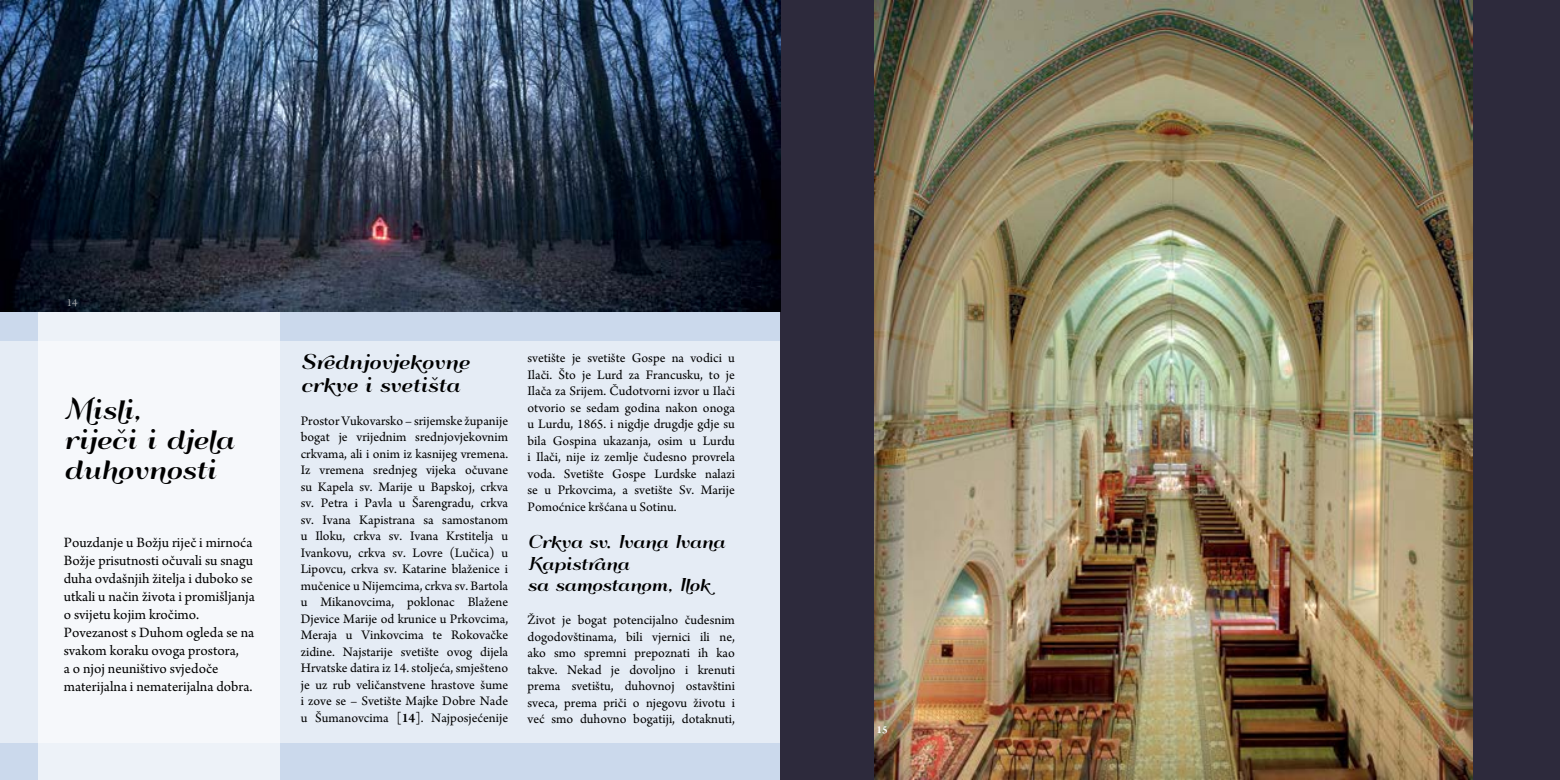
<style>
.page{position:relative;width:1560px;height:780px;background:#fff}
.page>*{position:absolute;margin:0;border:0;box-sizing:border-box;transform-origin:0 0}
.t1{font:25px/30px "Qumpellka No 12";color:#000}
.t2{font:18.75px/22.5px "Qumpellka No 12";color:#000}
.t3{font:16.25px/21.2px "Qumpellka No 12";letter-spacing:-.01em;color:#000}
.t4{font:15px/18px "Arno Pro";color:#000}
.t5{font:13.75px/16.5px "Arno Pro";color:#000;text-align:justify}
.t6{font:11.25px "Arno Pro";color:#a3a5a8}
.t7{font:600 11.25px "Arno Pro";color:#fff}
.s1{font-weight:600}
</style>
<div class="page">
<div style="left:0;top:0;width:1559px;height:780px;background:#cbd9ec"></div>
<div style="left:0;top:341px;width:780px;height:401px;background:#e5ecf5"></div>
<div style="left:780px;top:0;width:779px;height:779px;background:#2d2a3c"></div>
<div style="left:38px;top:0;width:242px;height:780px;background:#f6f8fb"></div>
<img style="left:0;top:0;width:780px;height:312px">
<img style="left:874px;top:0;width:597px;height:780px">
<p class="t6" style="left:67px;top:296px;width:12px">14</p>
<h1 class="t1" style="left:64px;top:392px;width:172px">Misli,<br>riječi i djela duhovnosti</h1>
<p class="t4" style="left:64px;top:534px;width:192px">Pouzdanje u Božju riječ i mirnoća<br>Božje prisutnosti očuvali su snagu duha ovdašnjih žitelja i duboko se utkali u način života i promišljanja o svijetu kojim kročimo.<br>Povezanost s Duhom ogleda se na svakom koraku ovoga prostora,<br>a o njoj neuništivo svjedoče materijalna i nematerijalna dobra.</p>
<h2 class="t2" style="left:301px;top:349px;width:170px">Srednjovjekovne crkve i svetišta</h2>
<p class="t5" style="left:301px;top:413px;width:209px">Prostor Vukovarsko – srijemske županije bogat je vrijednim srednjovjekovnim crkvama, ali i onim iz kasnijeg vremena.<br>Iz vremena srednjeg vijeka očuvane su Kapela sv. Marije u Bapskoj, crkva sv. Petra i Pavla u Šarengradu, crkva sv. Ivana Kapistrana sa samostanom u Iloku, crkva sv. Ivana Krstitelja u Ivankovu, crkva sv. Lovre (Lučica) u Lipovcu, crkva sv. Katarine blaženice i mučenice u Nijemcima, crkva sv. Bartola u Mikanovcima, poklonac Blažene Djevice Marije od krunice u Prkovcima, Meraja u Vinkovcima te Rokovačke zidine. Najstarije svetište ovog dijela Hrvatske datira iz 14. stoljeća, smješteno je uz rub veličanstvene hrastove šume i zove se – Svetište Majke Dobre Nade u Šumanovcima <span class="s1">[14]</span>. Najposjećenije</p>
<p class="t5" style="left:527px;top:350px;width:209px">svetište je svetište Gospe na vodici u Ilači. Što je Lurd za Francusku, to je Ilača za Srijem. Čudotvorni izvor u Ilači otvorio se sedam godina nakon onoga u Lurdu, 1865. i nigdje drugdje gdje su bila Gospina ukazanja, osim u Lurdu i Ilači, nije iz zemlje čudesno provrela voda. Svetište Gospe Lurdske nalazi se u Prkovcima, a svetište Sv. Marije Pomoćnice kršćana u Sotinu.</p>
<p class="t3" style="left:527px;top:530px;width:199px">Crkva sv. Ivana Ivana<br>Kapistrana<br>sa samostanom, Ilok</p>
<p class="t5" style="left:527px;top:612px;width:209px">Život je bogat potencijalno čudesnim dogodovštinama, bili vjernici ili ne, ako smo spremni prepoznati ih kao takve. Nekad je dovoljno i krenuti prema svetištu, duhovnoj ostavštini sveca, prema priči o njegovu životu i već smo duhovno bogatiji, dotaknuti,</p>
<p class="t7" style="left:876px;top:722px;width:13px">15</p>
</div>
